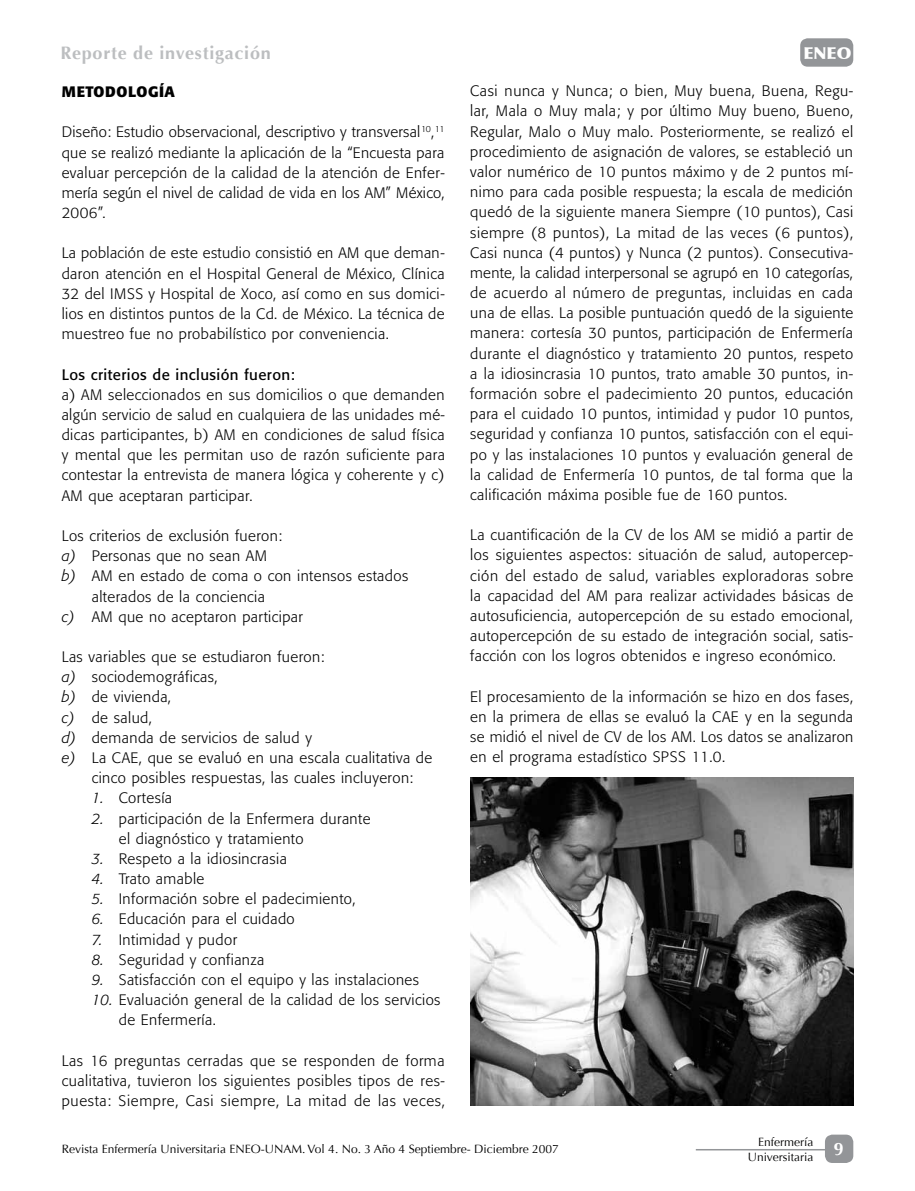
<style>
.page{position:relative;width:915px;height:1191px;background:#fff}
.page>*{position:absolute;margin:0;border:0;box-sizing:border-box;transform-origin:0 0}
.t1{font:700 18px "Optima";letter-spacing:.04em;color:#bcbec0}
.t2{font:900 16.5px "Optima";color:#fff}
.t3{font:300 15px/20.1px "Formata";letter-spacing:.03em;color:#000;text-align:justify}
.t4{font:15px "Formata";letter-spacing:.03em;color:#000}
.t5{font:700 15px "Formata";letter-spacing:.05em;color:#000}
.t6{font:12px/14.4px "Optima";color:#000}
.s1{font-style:italic}
</style>
<div class="page">
<hr style="left:695px;top:1149px;width:131px;height:1px;background:#939598">
<div style="left:824px;top:1134px;width:29px;height:29px;background:#939598;border-radius:7px"></div>
<div style="left:800px;top:38px;width:53px;height:29px;background:#939598;border-radius:7px"></div>
<img style="left:470px;top:778px;width:383px;height:328px">
<p class="t1" style="left:60px;top:43px;width:212px">Reporte de investigación</p>
<p class="t5" style="left:62px;top:82px;width:113px">METODOLOGÍA</p>
<p class="t3" style="left:62px;top:122px;width:384px">Diseño: Estudio observacional, descriptivo y transversal<sup>10</sup>,<sup>11 </sup>que se realizó mediante la aplicación de la “Encuesta para evaluar percepción de la calidad de la atención de Enfer&shy;mería según el nivel de calidad de vida en los AM” México, 2006”.</p>
<p class="t3" style="left:62px;top:243px;width:384px">La población de este estudio consistió en AM que deman&shy;daron atención en el Hospital General de México, Clínica 32 del IMSS y Hospital de Xoco, así como en sus domici&shy;lios en distintos puntos de la Cd. de México. La técnica de muestreo fue no probabilístico por conveniencia.</p>
<p class="t4" style="left:62px;top:365px;width:234px">Los criterios de inclusión fueron:</p>
<p class="t3" style="left:62px;top:384px;width:384px">a) AM seleccionados en sus domicilios o que demanden algún servicio de salud en cualquiera de las unidades mé&shy;dicas participantes, b) AM en condiciones de salud física y mental que les permitan uso de razón suficiente para contestar la entrevista de manera lógica y coherente y c)<br>AM que aceptaran participar.</p>
<p class="t3" style="left:62px;top:526px;width:222px">Los criterios de exclusión fueron:</p>
<p class="t3" style="left:62px;top:546px;width:207px"><span class="s1">a)</span> Personas que no sean AM</p>
<p class="t3" style="left:62px;top:566px;width:348px"><span class="s1">b)</span> AM en estado de coma o con intensos estados</p>
<p class="t3" style="left:92px;top:586px;width:175px">alterados de la conciencia</p>
<p class="t3" style="left:62px;top:606px;width:243px"><span class="s1">c)</span> AM que no aceptaron participar</p>
<p class="t3" style="left:62px;top:647px;width:264px">Las variables que se estudiaron fueron:</p>
<p class="t3" style="left:62px;top:667px;width:157px"><span class="s1">a)</span> sociodemográficas,</p>
<p class="t3" style="left:62px;top:687px;width:111px"><span class="s1">b)</span> de vivienda,</p>
<p class="t3" style="left:62px;top:707px;width:92px"><span class="s1">c)</span> de salud,</p>
<p class="t3" style="left:62px;top:727px;width:252px"><span class="s1">d)</span> demanda de servicios de salud y</p>
<p class="t3" style="left:62px;top:748px;width:372px"><span class="s1">e)</span> La CAE, que se evaluó en una escala cualitativa de</p>
<p class="t3" style="left:92px;top:768px;width:323px">cinco posibles respuestas, las cuales incluyeron:</p>
<p class="t3" style="left:92px;top:788px;width:82px"><span class="s1">1.</span> Cortesía</p>
<p class="t3" style="left:119px;top:808px;width:253px;text-indent:-27px"><span class="s1">2.</span> participación de la Enfermera durante el diagnóstico y tratamiento</p>
<p class="t3" style="left:92px;top:848px;width:197px"><span class="s1">3.</span> Respeto a la idiosincrasia</p>
<p class="t3" style="left:92px;top:869px;width:114px"><span class="s1">4.</span> Trato amable</p>
<p class="t3" style="left:92px;top:889px;width:265px"><span class="s1">5.</span> Información sobre el padecimiento,</p>
<p class="t3" style="left:92px;top:909px;width:204px"><span class="s1">6.</span> Educación para el cuidado</p>
<p class="t3" style="left:92px;top:929px;width:147px"><span class="s1">7.</span> Intimidad y pudor</p>
<p class="t3" style="left:92px;top:949px;width:174px"><span class="s1">8.</span> Seguridad y confianza</p>
<p class="t3" style="left:92px;top:969px;width:329px"><span class="s1">9.</span> Satisfacción con el equipo y las instalaciones</p>
<p class="t3" style="left:119px;top:990px;width:323px;text-indent:-27px"><span class="s1">10.</span> Evaluación general de la calidad de los servicios de Enfermería.</p>
<p class="t3" style="left:62px;top:1050px;width:384px">Las 16 preguntas cerradas que se responden de forma cualitativa, tuvieron los siguientes posibles tipos de res&shy;puesta: Siempre, Casi siempre, La mitad de las veces,</p>
<p class="t2" style="left:803px;top:43px;width:49px">ENEO</p>
<p class="t3" style="left:470px;top:81px;width:384px">Casi nunca y Nunca; o bien, Muy buena, Buena, Regu&shy;lar, Mala o Muy mala; y por último Muy bueno, Bueno, Regular, Malo o Muy malo. Posteriormente, se realizó el procedimiento de asignación de valores, se estableció un valor numérico de 10 puntos máximo y de 2 puntos mí&shy;nimo para cada posible respuesta; la escala de medición quedó de la siguiente manera Siempre (10 puntos), Casi siempre (8 puntos), La mitad de las veces (6 puntos), Casi nunca (4 puntos) y Nunca (2 puntos). Consecutiva&shy;mente, la calidad interpersonal se agrupó en 10 categorías, de acuerdo al número de preguntas, incluidas en cada una de ellas. La posible puntuación quedó de la siguiente manera: cortesía 30 puntos, participación de Enfermería durante el diagnóstico y tratamiento 20 puntos, respeto a la idiosincrasia 10 puntos, trato amable 30 puntos, in&shy;formación sobre el padecimiento 20 puntos, educación para el cuidado 10 puntos, intimidad y pudor 10 puntos, seguridad y confianza 10 puntos, satisfacción con el equi&shy;po y las instalaciones 10 puntos y evaluación general de la calidad de Enfermería 10 puntos, de tal forma que la calificación máxima posible fue de 160 puntos.</p>
<p class="t3" style="left:470px;top:525px;width:384px">La cuantificación de la CV de los AM se midió a partir de los siguientes aspectos: situación de salud, autopercep&shy;ción del estado de salud, variables exploradoras sobre la capacidad del AM para realizar actividades básicas de autosuficiencia, autopercepción de su estado emocional, autopercepción de su estado de integración social, satis&shy;facción con los logros obtenidos e ingreso económico.</p>
<p class="t3" style="left:470px;top:686px;width:384px">El procesamiento de la información se hizo en dos fases, en la primera de ellas se evaluó la CAE y en la segunda se midió el nivel de CV de los AM. Los datos se analizaron en el programa estadístico SPSS 11.0.</p>
<p class="t6" style="left:62px;top:1141px;width:498px">Revista Enfermería Universitaria ENEO-UNAM. Vol 4. No. 3 Año 4 Septiembre- Diciembre 2007</p>
<p class="t6" style="left:747px;top:1135px;width:97px;text-indent:10px">Enfermería<br>Universitaria <sup>9</sup></p>
</div>
